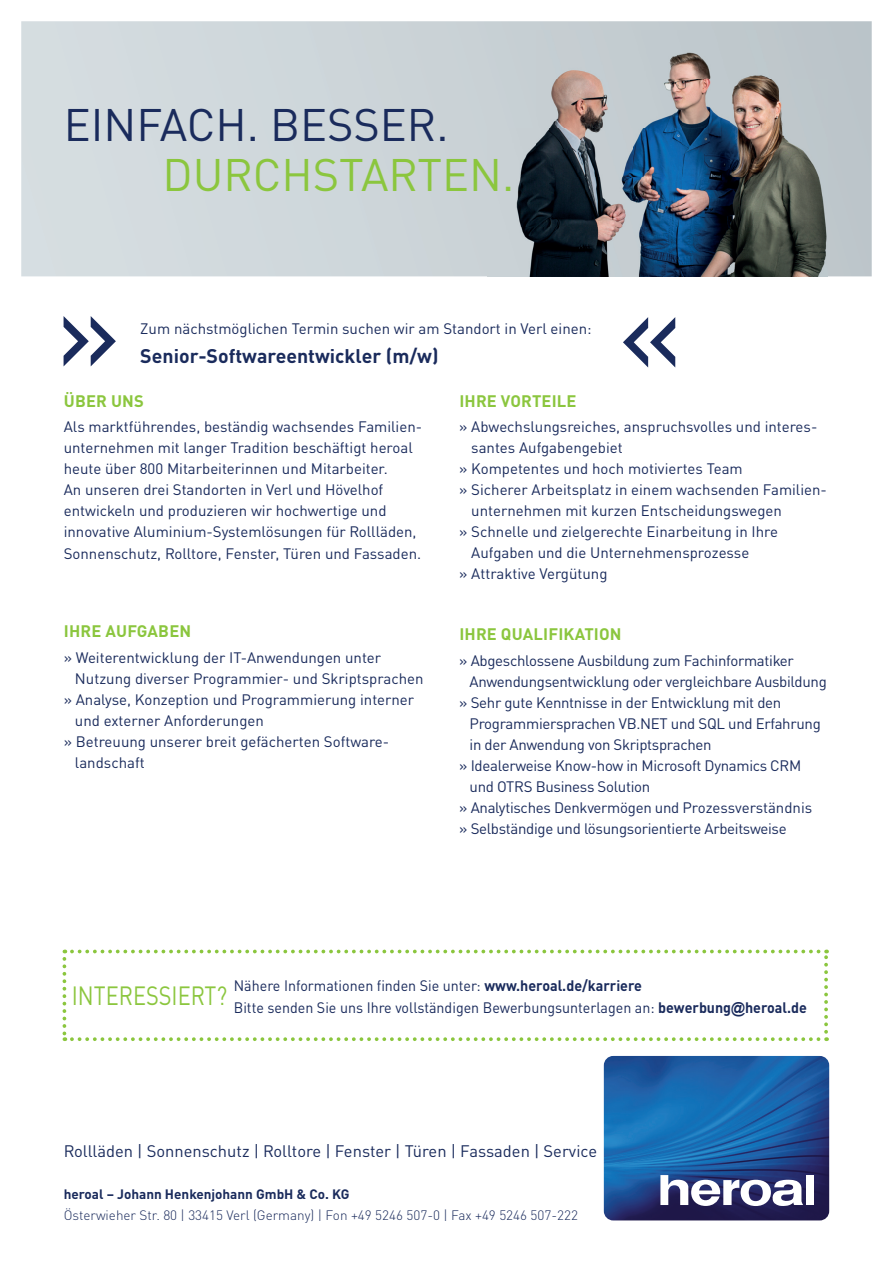
<style>
.page{position:relative;width:893px;height:1263px;background:#fff}
.page>*{position:absolute;margin:0;border:0;box-sizing:border-box;transform-origin:0 0}
.t1{font:120px "DIN Pro";color:#1a2b5c}
.t2{font:45px "DIN Pro";color:#1a2b5c}
.t3{font:45px "DIN Pro";color:#8bc63e}
.t4{font:26.1px "DIN Pro";color:#8bc63e;scale:.83 1}
.t5{font:700 19.5px "DIN Pro";color:#1a2b5c}
.t6{font:16.5px "DIN Pro";color:#1a2b5c}
.t7{font:700 16.5px "DIN Pro";letter-spacing:.01em;color:#8bc63e}
.t8{font:15px/21px "DIN Pro";color:#1a2b5c}
.t9{font:15px "DIN Pro";letter-spacing:-.02em;color:#1a2b5c}
.t10{font:15px/22.2px "DIN Pro";color:#1a2b5c;scale:.95 1}
.t11{font:300 13.5px "DIN Pro";color:#1a2b5c}
.t12{font:700 13.5px "DIN Pro";color:#1a2b5c}
.s1{font-weight:700}
.s2{font-family:"Arial";font-weight:700}
</style>
<div class="page">
<svg style="left:21px;top:21px;width:851px;height:255px;background:#ced6da"></svg>
<img style="left:488px;top:30px;width:340px;height:246px">
<img style="left:604px;top:1056px;width:225px;height:164px">
<div style="left:806px;top:1175px;width:8px;height:30px;background:#fff"></div>
<svg style="left:660px;top:1175px;width:143px;height:31px"></svg>
<svg style="left:63px;top:950px;width:765px;height:91px"></svg>
<h2 class="t2" style="left:64px;top:90px;width:386px">EINF ACH. BESSER.</h2>
<h2 class="t3" style="left:163px;top:139px;width:353px">DURCHSTARTEN.</h2>
<h1 class="t1" style="left:54px;top:236px;width:68px">»</h1>
<p class="t8" style="left:140px;top:316px;width:453px">Zum nächstmöglichen Termin suchen wir am Standort in Verl einen:</p>
<h3 class="t5" style="left:140px;top:340px;width:300px">Senior-Softwareentwickler (m/w)</h3>
<p class="t7" style="left:64px;top:387px;width:81px">ÜBER UNS</p>
<p class="t8" style="left:64px;top:414px;width:360px">Als marktführendes, beständig wachsendes Familien&shy;unternehmen mit langer Tradition beschäftigt heroal heute über 800 Mitarbeiterinnen und Mitarbeiter.<br>An unseren drei Standorten in Verl und Hövelhof<br>ent wickeln und produzieren wir hochwertige und innovative Aluminium-Systemlösungen für Rollläden,</p>
<p class="t8" style="left:64px;top:542px;width:359px">Sonnenschutz, Rolltore, Fenster, Türen und Fassaden.</p>
<p class="t7" style="left:459px;top:387px;width:119px">IHRE VORTEILE</p>
<p class="t8" style="left:459px;top:414px;width:360px">» Abwechslungsreiches, anspruchsvolles und interes-</p>
<p class="t8" style="left:471px;top:435px;width:153px">santes Aufgabengebiet</p>
<p class="t8" style="left:459px;top:456px;width:285px">» Kompetentes und hoch motiviertes Team</p>
<p class="t8" style="left:459px;top:477px;width:369px">» Sicherer Arbeitsplatz in einem wachsenden Familien-</p>
<p class="t8" style="left:471px;top:498px;width:312px">unternehmen mit kurzen Entscheidungswegen</p>
<p class="t8" style="left:459px;top:519px;width:320px">» Schnelle und zielgerechte Einarbeitung in Ihre</p>
<p class="t8" style="left:471px;top:540px;width:280px">Aufgaben und die Unternehmensprozesse</p>
<p class="t8" style="left:459px;top:561px;width:150px">» Attraktive Vergütung</p>
<p class="t7" style="left:64px;top:618px;width:129px">IHRE AUFGABEN</p>
<p class="t8" style="left:64px;top:645px;width:319px">» Weiterentwicklung der IT-Anwendungen unter</p>
<p class="t8" style="left:75px;top:666px;width:350px">Nutzung diverser Programmier- und Skriptsprachen</p>
<p class="t8" style="left:64px;top:687px;width:352px">» Analyse, Konzeption und Programmierung interner</p>
<p class="t8" style="left:75px;top:708px;width:190px">und externer Anforderungen</p>
<p class="t8" style="left:64px;top:729px;width:327px">» Betreuung unserer breit gefächerten Software-</p>
<p class="t8" style="left:75px;top:750px;width:71px">landschaft</p>
<p class="t7" style="left:459px;top:621px;width:164px">IHRE QUALIFIKATION</p>
<p class="t9" style="left:459px;top:648px;width:336px">» Abgeschlossene Ausbildung zum Fachinformatiker</p>
<p class="t9" style="left:470px;top:669px;width:359px">Anwendungsentwicklung oder vergleichbare Ausbildung</p>
<p class="t9" style="left:459px;top:690px;width:324px">» Sehr gute Kenntnisse in der Entwicklung mit den</p>
<p class="t9" style="left:470px;top:711px;width:353px">Programmiersprachen VB.NET und SQL und Erfahrung</p>
<p class="t9" style="left:470px;top:732px;width:244px">in der Anwendung von Skriptsprachen</p>
<p class="t9" style="left:459px;top:753px;width:343px">» Idealerweise Know-how in Microsoft Dynamics CRM</p>
<p class="t9" style="left:470px;top:774px;width:182px">und OTRS Business Solution</p>
<p class="t9" style="left:459px;top:795px;width:354px">» Analytisches Denkvermögen und Prozessverständnis</p>
<p class="t9" style="left:459px;top:816px;width:329px">» Selbständige und lösungsorientierte Arbeitsweise</p>
<h3 class="t4" style="left:72px;top:975px;width:189px">INTERESSIERT?</h3>
<p class="t10" style="left:234px;top:973px;width:605px">Nähere Informationen finden Sie unter: <span class="s1">www.heroal.de/karriere<br></span>Bitte senden Sie uns Ihre vollständigen Bewerbungsunterlagen an: <span class="s1">bewerbung</span><span class="s2">@</span><span class="s1">heroal.de</span></p>
<p class="t6" style="left:64px;top:1138px;width:535px">Rollläden | Sonnenschutz | Rolltore | Fenster | Türen | Fassaden | Service</p>
<p class="t12" style="left:64px;top:1183px;width:287px">heroal – Johann Henkenjohann GmbH &amp; Co. KG</p>
<p class="t11" style="left:64px;top:1205px;width:516px">Österwieher Str. 80 | 33415 Verl (Germany) | Fon +49 5246 507-0 | Fax +49 5246 507-222</p>
</div>
